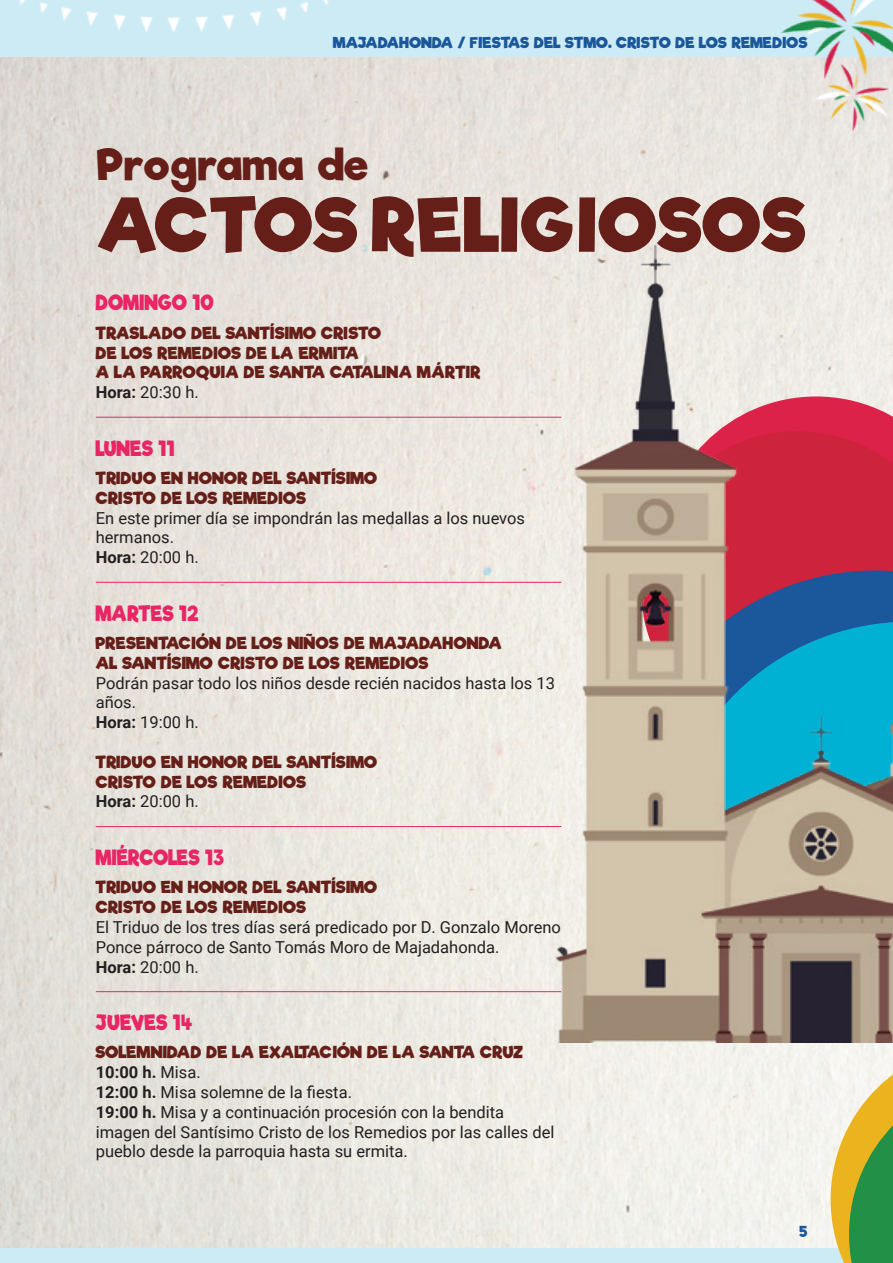
<style>
.page{position:relative;width:893px;height:1263px;background:#fff}
.page>*{position:absolute;margin:0;border:0;box-sizing:border-box;transform-origin:0 0}
.t1{font:73.5px "Riffic";letter-spacing:.01em;color:#661f18}
.t2{font:43.5px "Riffic";letter-spacing:.01em;color:#661f18}
.t3{font:21px "Riffic";letter-spacing:-.01em;color:#e82565;scale:.9 1}
.t4{font:16.5px/19.8px "Roboto";color:#231f20}
.t5{font:16.5px/19.8px "Riffic";color:#661f18}
.t6{font:15px "Riffic";color:#1a579b}
.s1{font-weight:700}
</style>
<div class="page">
<img style="left:0;top:57px;width:893px;height:1191px">
<div style="left:0;top:0;width:893px;height:57px;background:#ccebf4"></div>
<img style="left:19px;top:0;width:310px;height:33px">
<div style="left:0;top:1248px;width:893px;height:15px;background:#ccebf4"></div>
<svg style="left:831px;top:1043px;width:62px;height:220px"></svg>
<img style="left:764px;top:0;width:129px;height:155px">
<svg style="left:0;top:651px;width:1px;height:213px"></svg>
<hr style="left:96px;top:417px;width:465px;height:1px;background:#e82565">
<hr style="left:96px;top:582px;width:465px;height:1px;background:#e82565">
<hr style="left:96px;top:826px;width:465px;height:1px;background:#e82565">
<hr style="left:96px;top:991px;width:465px;height:1px;background:#e82565">
<img style="left:486px;top:225px;width:407px;height:818px">
<img style="left:0;top:864px;width:1px;height:399px">
<img style="left:0;top:196px;width:1px;height:455px">
<p class="t6" style="left:333px;top:33px;width:476px">MAJADAHONDA / FIESTAS DEL STMO. CRISTO DE LOS REMEDIOS</p>
<h2 class="t2" style="left:98px;top:137px;width:273px">Programa de</h2>
<h1 class="t1" style="left:98px;top:180px;width:712px">ACTOS RELIGIOSOS</h1>
<p class="t3" style="left:96px;top:290px;width:133px">DOMINGO 10</p>
<p class="t5" style="left:96px;top:323px;width:386px">TRASLADO DEL SANTÍSIMO CRISTO<br>DE LOS REMEDIOS DE LA ERMITA<br>A LA PARROQUIA DE SANTA CATALINA MÁRTIR</p>
<p class="t4" style="left:96px;top:382px;width:104px"><span class="s1">Hora:</span> 20:30 h.</p>
<p class="t3" style="left:96px;top:435px;width:90px">LUNES 11</p>
<p class="t5" style="left:96px;top:468px;width:283px">TRIDUO EN HONOR DEL SANTÍSIMO<br>CRISTO DE LOS REMEDIOS</p>
<p class="t4" style="left:96px;top:507px;width:431px">En este primer día se impondrán las medallas a los nuevos hermanos.<br><span class="s1">Hora:</span> 20:00 h.</p>
<p class="t3" style="left:96px;top:600px;width:116px">MARTES 12</p>
<p class="t5" style="left:96px;top:633px;width:408px">PRESENTACIÓN DE LOS NIÑOS DE MAJADAHONDA<br>AL SANTÍSIMO CRISTO DE LOS REMEDIOS</p>
<p class="t4" style="left:96px;top:672px;width:461px">Podrán pasar todo los niños desde recién nacidos hasta los 13 años.<br><span class="s1">Hora:</span> 19:00 h.</p>
<p class="t5" style="left:96px;top:752px;width:283px">TRIDUO EN HONOR DEL SANTÍSIMO<br>CRISTO DE LOS REMEDIOS</p>
<p class="t4" style="left:96px;top:791px;width:104px"><span class="s1">Hora:</span> 20:00 h.</p>
<p class="t3" style="left:96px;top:844px;width:144px">MIÉRCOLES 13</p>
<p class="t5" style="left:96px;top:878px;width:283px">TRIDUO EN HONOR DEL SANTÍSIMO<br>CRISTO DE LOS REMEDIOS</p>
<p class="t4" style="left:96px;top:916px;width:467px">El Triduo de los tres días será predicado por D. Gonzalo Moreno<br>Ponce párroco de Santo Tomás Moro de Majadahonda.<br><span class="s1">Hora:</span> 20:00 h.</p>
<p class="t3" style="left:96px;top:1009px;width:109px">JUEVES 14</p>
<p class="t5" style="left:96px;top:1043px;width:429px">SOLEMNIDAD DE LA EXALTACIÓN DE LA SANTA CRUZ</p>
<p class="t4" style="left:96px;top:1062px;width:460px"><span class="s1">10:00 h.</span> Misa.<br><span class="s1">12:00 h.</span> Misa solemne de la fiesta.<br><span class="s1">19:00 h.</span> Misa y a continuación procesión con la bendita imagen del Santísimo Cristo de los Remedios por las calles del pueblo desde la parroquia hasta su ermita.</p>
<p class="t6" style="left:799px;top:1222px;width:10px">5</p>
</div>
